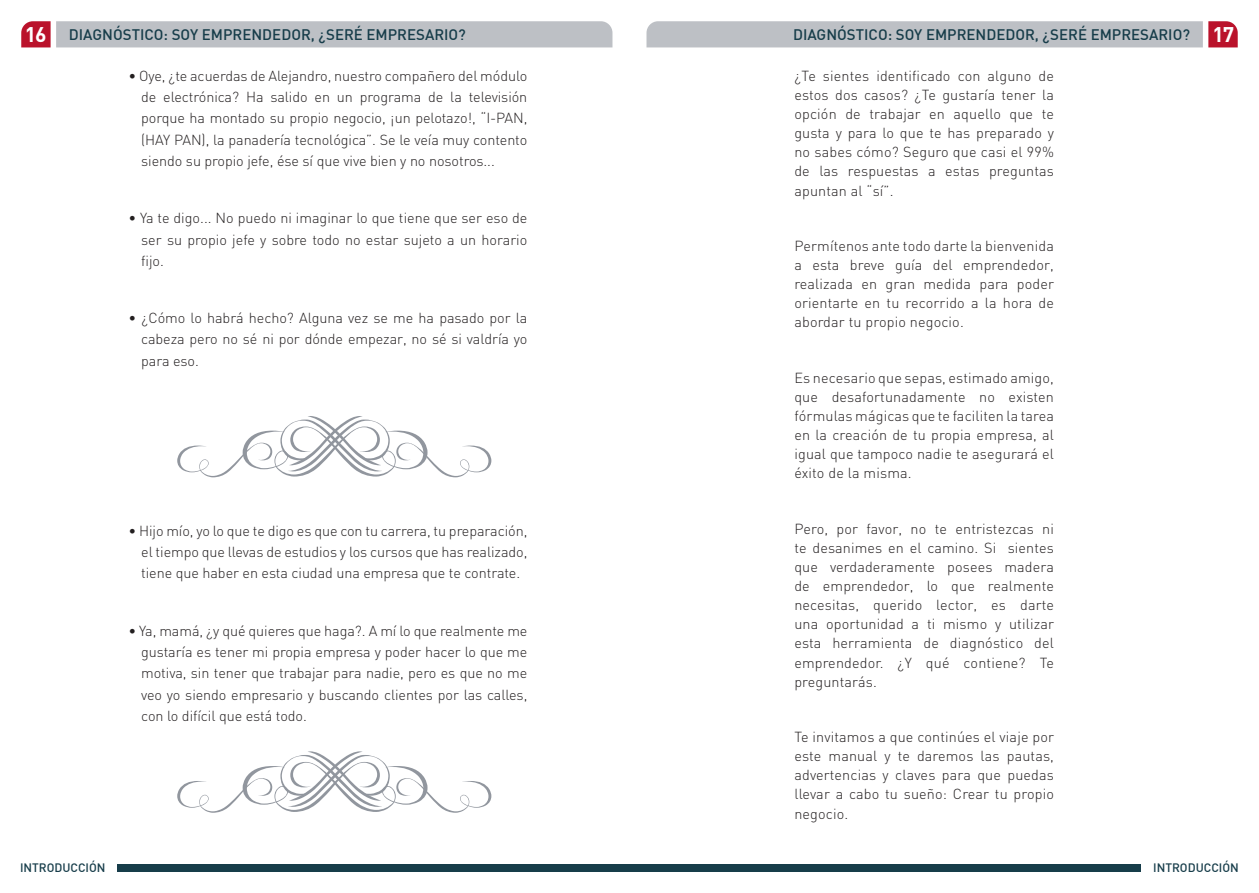
<style>
.page{position:relative;width:1259px;height:893px;background:#fff}
.page>*{position:absolute;margin:0;border:0;box-sizing:border-box;transform-origin:0 0}
.t1{font:700 21px "DIN";color:#fff}
.t2{font:500 15px "DIN";color:#173d4a}
.t3{font:300 14.4px/19.2px "DIN";color:#231f20;text-align:justify}
.t4{font:500 12px "DIN";color:#173d4a}
</style>
<div class="page">
<div style="left:117px;top:864px;width:512px;height:8px;background:#173d4a"></div>
<svg style="left:21px;top:21px;width:591px;height:26px;background:#beb9bf"></svg>
<div style="left:629px;top:864px;width:512px;height:8px;background:#173d4a"></div>
<div style="left:646px;top:21px;width:556px;height:26px;background:#bdc0c5"></div>
<svg style="left:1208px;top:21px;width:29px;height:26px"></svg>
<svg style="left:177px;top:416px;width:314px;height:61px"></svg>
<svg style="left:177px;top:751px;width:314px;height:62px"></svg>
<p class="t1" style="left:25px;top:20px;width:23px">16</p>
<p class="t2" style="left:69px;top:25px;width:398px">DIAGNÓSTICO: SOY EMPRENDEDOR, ¿SERÉ EMPRESARIO?</p>
<p class="t3" style="left:141px;top:65px;width:388px;line-height:21.3px;text-indent:-13px">• Oye, ¿te acuerdas de Alejandro, nuestro compañero del módulo de electrónica? Ha salido en un programa de la televisión porque ha montado su propio negocio, ¡un pelotazo!, “I-PAN, (HAY PAN), la panadería tecnológica”. Se le veía muy contento siendo su propio jefe, ése sí que vive bien y no nosotros...</p>
<p class="t3" style="left:141px;top:207px;width:388px;line-height:21.3px;text-indent:-13px">• Ya te digo... No puedo ni imaginar lo que tiene que ser eso de ser su propio jefe y sobre todo no estar sujeto a un horario fijo.</p>
<p class="t3" style="left:141px;top:307px;width:388px;line-height:21.3px;text-indent:-13px">• ¿Cómo lo habrá hecho? Alguna vez se me ha pasado por la cabeza pero no sé ni por dónde empezar, no sé si valdría yo para eso.</p>
<p class="t3" style="left:141px;top:520px;width:388px;line-height:21.3px;text-indent:-13px">• Hijo mío, yo lo que te digo es que con tu carrera, tu preparación, el tiempo que llevas de estudios y los cursos que has realizado, tiene que haber en esta ciudad una empresa que te contrate.</p>
<p class="t3" style="left:141px;top:620px;width:388px;line-height:21.3px;text-indent:-13px">• Ya, mamá, ¿y qué quieres que haga?. A mí lo que realmente me gustaría es tener mi propia empresa y poder hacer lo que me motiva, sin tener que trabajar para nadie, pero es que no me veo yo siendo empresario y buscando clientes por las calles, con lo difícil que está todo.</p>
<p class="t4" style="left:20px;top:860px;width:87px">INTRODUCCIÓN</p>
<p class="t2" style="left:793px;top:25px;width:398px">DIAGNÓSTICO: SOY EMPRENDEDOR, ¿SERÉ EMPRESARIO?</p>
<p class="t1" style="left:1212px;top:20px;width:23px">17</p>
<p class="t3" style="left:794px;top:66px;width:261px">¿Te sientes identificado con alguno de estos dos casos? ¿Te gustaría tener la opción de trabajar en aquello que te gusta y para lo que te has preparado y no sabes cómo? Seguro que casi el 99% de las respuestas a estas preguntas apuntan al “sí”.</p>
<p class="t3" style="left:794px;top:236px;width:261px">Permítenos ante todo darte la bienvenida a esta breve guía del emprendedor, realizada en gran medida para poder orientarte en tu recorrido a la hora de abordar tu propio negocio.</p>
<p class="t3" style="left:794px;top:368px;width:261px">Es necesario que sepas, estimado amigo, que desafortunadamente no existen fórmulas mágicas que te faciliten la tarea en la creación de tu propia empresa, al igual que tampoco nadie te asegurará el éxito de la misma.</p>
<p class="t3" style="left:794px;top:519px;width:261px">Pero, por favor, no te entristezcas ni te desanimes en el camino. Si sientes que verdaderamente posees madera de emprendedor, lo que realmente necesitas, querido lector, es darte una oportunidad a ti mismo y utilizar esta herramienta de diagnóstico del emprendedor. ¿Y qué contiene? Te preguntarás.</p>
<p class="t3" style="left:794px;top:727px;width:261px">Te invitamos a que continúes el viaje por este manual y te daremos las pautas, advertencias y claves para que puedas llevar a cabo tu sueño: Crear tu propio negocio.</p>
<p class="t4" style="left:1153px;top:860px;width:87px">INTRODUCCIÓN</p>
</div>
